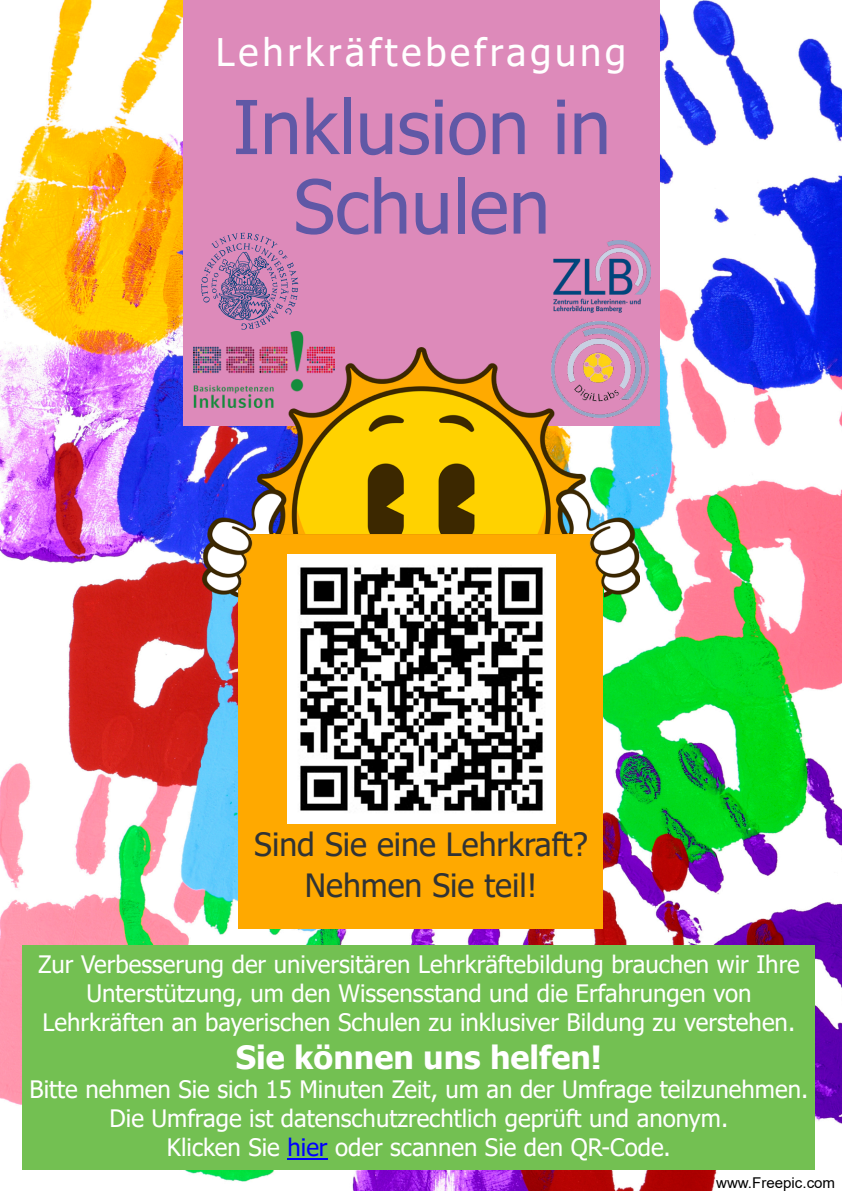
<style>
.page{position:relative;width:842px;height:1191px;background:#fff}
.page>*{position:absolute;margin:0;border:0;box-sizing:border-box;transform-origin:0 0}
.t1{font:74.4px/79.4px "Tahoma";color:#6058a6;text-align:center}
.t2{font:38px "Tahoma";letter-spacing:.1em;color:#fff}
.t3{font:32px/40.8px "Tahoma";color:#303335;text-align:center}
.t4{font:700 32px "Tahoma";color:#fff}
.t5{font:24px/28.8px "Tahoma";color:#fff;text-align:center}
.t6{font:14.8px "Arial";color:#000}
.s1{color:#00f}
</style>
<div class="page">
<img style="left:0;top:0;width:841px;height:1190px">
<div style="left:23px;top:945px;width:792px;height:224px;background:#73c052"></div>
<div style="left:239px;top:533px;width:364px;height:395px;background:#ffa900"></div>
<div style="left:183px;top:0;width:476px;height:425px;background:#dd8aba"></div>
<img style="left:203px;top:347px;width:436px;height:250px">
<img style="left:553px;top:240px;width:97px;height:72px">
<hr style="left:287px;top:1157px;width:40px;height:2px;background:#00f">
<img style="left:193px;top:332px;width:141px;height:75px">
<img style="left:551px;top:321px;width:97px;height:96px">
<svg style="left:201px;top:232px;width:97px;height:98px"></svg>
<img style="left:287px;top:555px;width:268px;height:268px">
<h2 class="t2" style="left:216px;top:37px;width:412px">Lehrkräftebefragung</h2>
<h1 class="t1" style="left:233px;top:94px;width:380px">Inklusion in<br>Schulen</h1>
<h3 class="t3" style="left:254px;top:827px;width:335px">Sind Sie eine Lehrkraft?<br>Nehmen Sie teil!</h3>
<p class="t5" style="left:38px;top:952px;width:763px">Zur Verbesserung der universitären Lehrkräftebildung brauchen wir Ihre<br>Unterstützung, um den Wissensstand und die Erfahrungen von<br>Lehrkräften an bayerischen Schulen zu inklusiver Bildung zu verstehen.</p>
<h3 class="t4" style="left:236px;top:1044px;width:367px">Sie können uns helfen!</h3>
<p class="t5" style="left:30px;top:1076px;width:780px">Bitte nehmen Sie sich 15 Minuten Zeit, um an der Umfrage teilzunehmen.<br>Die Umfrage ist datenschutzrechtlich geprüft und anonym.<br>Klicken Sie <span class="s1">hier</span> oder scannen Sie den QR-Code.</p>
<p class="t6" style="left:716px;top:1177px;width:121px">www.Freepic.com</p>
</div>
